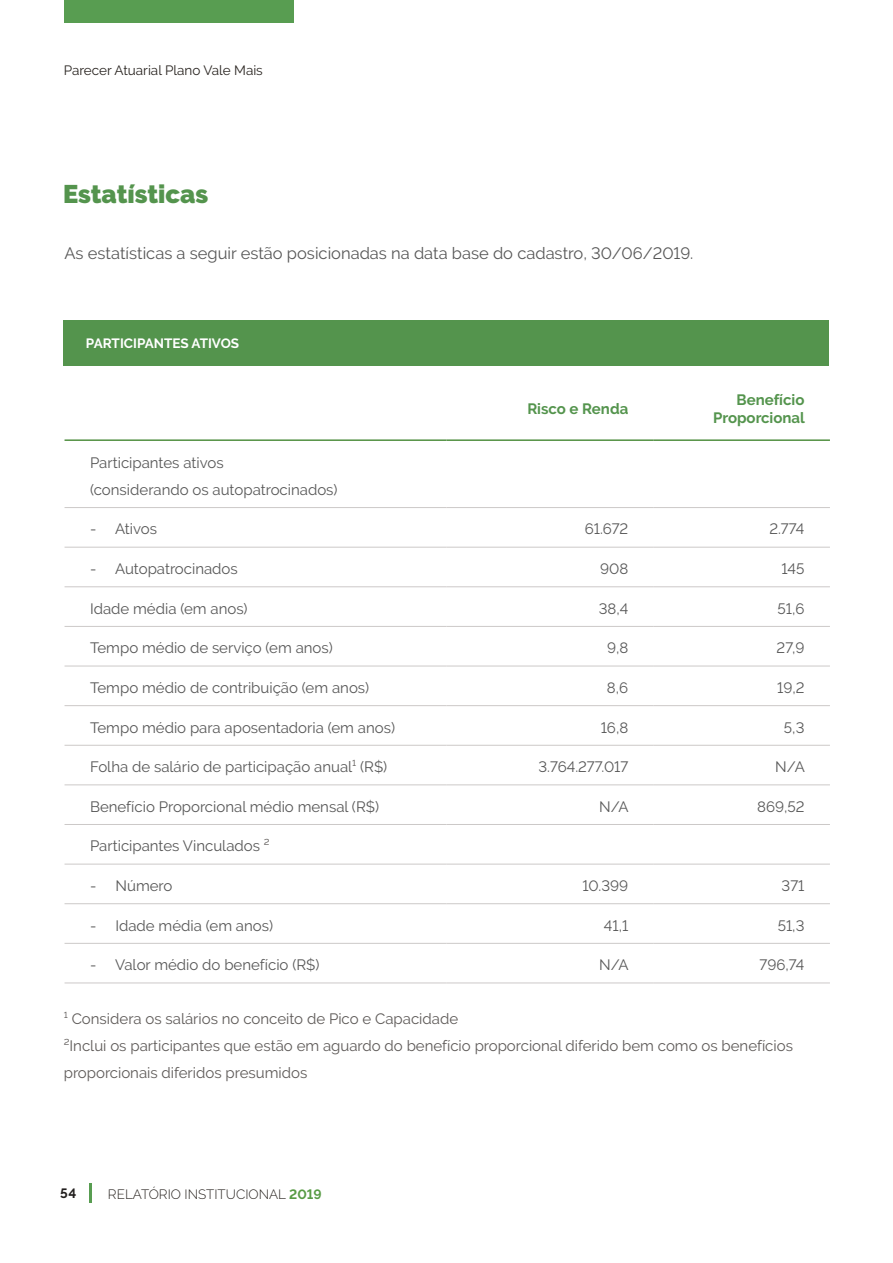
<style>
.page{position:relative;width:893px;height:1263px;background:#fff}
.page>*{position:absolute;margin:0;border:0;box-sizing:border-box;transform-origin:0 0}
.t1{font:900 25.5px "Raleway";color:#54944d}
.t2{font:16.5px "Raleway";color:#575757}
.t3{font:15px/27px "Raleway";color:#575757}
.t4{font:15px/27px "Raleway";color:#5e5a58}
.t5{font:700 15px/18px "Raleway";color:#54944d;text-align:right}
.t6{font:13.5px "Raleway";color:#292420}
.t7{font:300 13.5px "Raleway";color:#292420}
.t8{font:700 13.5px "Raleway";color:#fff}
.t9{font:700 13.5px "Raleway";color:#221f1e}
.s1{color:#5e5a58}
.s2{font-weight:700;color:#589b45}
</style>
<div class="page">
<div style="left:64px;top:0;width:229px;height:22px;background:#589d51"></div>
<hr style="left:89px;top:1183px;width:2px;height:20px;background:#589d51">
<div style="left:63px;top:321px;width:766px;height:45px;background:#54944d"></div>
<hr style="left:65px;top:507px;width:381px;height:1px;background:#ccc9c8">
<hr style="left:446px;top:507px;width:208px;height:1px;background:#ccc9c8">
<hr style="left:654px;top:507px;width:176px;height:1px;background:#ccc9c8">
<hr style="left:65px;top:547px;width:381px;height:1px;background:#ccc9c8">
<hr style="left:446px;top:547px;width:208px;height:1px;background:#ccc9c8">
<hr style="left:65px;top:586px;width:381px;height:1px;background:#ccc9c8">
<hr style="left:446px;top:586px;width:208px;height:1px;background:#ccc9c8">
<hr style="left:65px;top:626px;width:381px;height:1px;background:#ccc9c8">
<hr style="left:446px;top:626px;width:208px;height:1px;background:#ccc9c8">
<hr style="left:65px;top:666px;width:381px;height:1px;background:#ccc9c8">
<hr style="left:446px;top:666px;width:208px;height:1px;background:#ccc9c8">
<hr style="left:65px;top:705px;width:381px;height:1px;background:#ccc9c8">
<hr style="left:446px;top:705px;width:208px;height:1px;background:#ccc9c8">
<hr style="left:65px;top:745px;width:381px;height:1px;background:#ccc9c8">
<hr style="left:446px;top:745px;width:208px;height:1px;background:#ccc9c8">
<hr style="left:65px;top:784px;width:381px;height:1px;background:#ccc9c8">
<hr style="left:446px;top:784px;width:208px;height:1px;background:#ccc9c8">
<hr style="left:65px;top:824px;width:381px;height:1px;background:#ccc9c8">
<hr style="left:446px;top:824px;width:208px;height:1px;background:#ccc9c8">
<hr style="left:65px;top:864px;width:381px;height:1px;background:#ccc9c8">
<hr style="left:446px;top:864px;width:208px;height:1px;background:#ccc9c8">
<hr style="left:65px;top:903px;width:381px;height:1px;background:#ccc9c8">
<hr style="left:446px;top:903px;width:208px;height:1px;background:#ccc9c8">
<hr style="left:65px;top:943px;width:381px;height:1px;background:#ccc9c8">
<hr style="left:446px;top:943px;width:208px;height:1px;background:#ccc9c8">
<hr style="left:65px;top:982px;width:381px;height:1px;background:#ccc9c8">
<hr style="left:446px;top:982px;width:208px;height:1px;background:#ccc9c8">
<hr style="left:654px;top:547px;width:176px;height:1px;background:#ccc9c8">
<hr style="left:654px;top:586px;width:176px;height:1px;background:#ccc9c8">
<hr style="left:654px;top:626px;width:176px;height:1px;background:#ccc9c8">
<hr style="left:654px;top:666px;width:176px;height:1px;background:#ccc9c8">
<hr style="left:654px;top:705px;width:176px;height:1px;background:#ccc9c8">
<hr style="left:654px;top:745px;width:176px;height:1px;background:#ccc9c8">
<hr style="left:654px;top:784px;width:176px;height:1px;background:#ccc9c8">
<hr style="left:654px;top:824px;width:176px;height:1px;background:#ccc9c8">
<hr style="left:654px;top:864px;width:176px;height:1px;background:#ccc9c8">
<hr style="left:654px;top:903px;width:176px;height:1px;background:#ccc9c8">
<hr style="left:654px;top:943px;width:176px;height:1px;background:#ccc9c8">
<hr style="left:654px;top:982px;width:176px;height:1px;background:#ccc9c8">
<hr style="left:65px;top:439px;width:381px;height:2px;background:#529042">
<hr style="left:446px;top:439px;width:208px;height:2px;background:#529042">
<hr style="left:654px;top:439px;width:176px;height:2px;background:#529042">
<p class="t6" style="left:64px;top:62px;width:201px">Parecer Atuarial Plano Vale Mais</p>
<h1 class="t1" style="left:63px;top:179px;width:147px">Estatísticas</h1>
<p class="t2" style="left:65px;top:243px;width:630px">As estatísticas a seguir estão posicionadas na data base do cadastro, 30/06/2019.</p>
<p class="t8" style="left:86px;top:336px;width:155px">PARTICIPANTES ATIVOS</p>
<p class="t5" style="left:527px;top:400px;width:102px">Risco e Renda</p>
<p class="t5" style="left:713px;top:391px;width:93px">Benefício<br>Proporcional</p>
<p class="t3" style="left:90px;top:449px;width:249px">Participantes ativos<br>(considerando os autopatrocinados)</p>
<p class="t3" style="left:90px;top:516px;width:69px">- Ativos</p>
<p class="t3" style="left:585px;top:516px;width:45px">61.672</p>
<p class="t3" style="left:769px;top:516px;width:37px">2.774</p>
<p class="t3" style="left:90px;top:555px;width:149px">- Autopatrocinados</p>
<p class="t3" style="left:600px;top:555px;width:30px">908</p>
<p class="t3" style="left:781px;top:555px;width:24px">145</p>
<p class="t3" style="left:90px;top:595px;width:159px">Idade média (em anos)</p>
<p class="t3" style="left:599px;top:595px;width:31px">38,4</p>
<p class="t3" style="left:777px;top:595px;width:28px">51,6</p>
<p class="t3" style="left:90px;top:634px;width:244px">Tempo médio de serviço (em anos)</p>
<p class="t3" style="left:607px;top:634px;width:23px">9,8</p>
<p class="t3" style="left:777px;top:634px;width:29px">27,9</p>
<p class="t3" style="left:90px;top:674px;width:281px">Tempo médio de contribuição (em anos)</p>
<p class="t3" style="left:607px;top:674px;width:23px">8,6</p>
<p class="t3" style="left:777px;top:674px;width:29px">19,2</p>
<p class="t3" style="left:90px;top:714px;width:307px">Tempo médio para aposentadoria (em anos)</p>
<p class="t3" style="left:601px;top:714px;width:29px">16,8</p>
<p class="t3" style="left:784px;top:714px;width:22px">5,3</p>
<p class="t3" style="left:90px;top:753px;width:299px">Folha de salário de participação anual<span class="s1">¹</span> (R$)</p>
<p class="t3" style="left:538px;top:753px;width:91px">3.764.277.017</p>
<p class="t3" style="left:775px;top:753px;width:31px">N/A</p>
<p class="t3" style="left:90px;top:793px;width:291px">Benefício Proporcional médio mensal (R$)</p>
<p class="t3" style="left:599px;top:793px;width:31px">N/A</p>
<p class="t3" style="left:757px;top:793px;width:49px">869,52</p>
<p class="t3" style="left:90px;top:832px;width:181px">Participantes Vinculados <span class="s1">²</span></p>
<p class="t3" style="left:90px;top:872px;width:84px">- Número</p>
<p class="t3" style="left:582px;top:872px;width:47px">10.399</p>
<p class="t3" style="left:782px;top:872px;width:24px">371</p>
<p class="t3" style="left:90px;top:912px;width:185px">- Idade média (em anos)</p>
<p class="t3" style="left:604px;top:912px;width:26px">41,1</p>
<p class="t3" style="left:778px;top:912px;width:28px">51,3</p>
<p class="t3" style="left:90px;top:951px;width:231px">- Valor médio do benefício (R$)</p>
<p class="t3" style="left:599px;top:951px;width:31px">N/A</p>
<p class="t3" style="left:760px;top:951px;width:46px">796,74</p>
<p class="t4" style="left:64px;top:1005px;width:731px">¹ Considera os salários no conceito de Pico e Capacidade<br>²Inclui os participantes que estão em aguardo do benefício proporcional diferido bem como os benefícios proporcionais diferidos presumidos</p>
<p class="t9" style="left:60px;top:1186px;width:18px">54</p>
<p class="t7" style="left:108px;top:1186px;width:215px">RELATÓRIO INSTITUCIONAL <span class="s2">2019</span></p>
</div>
